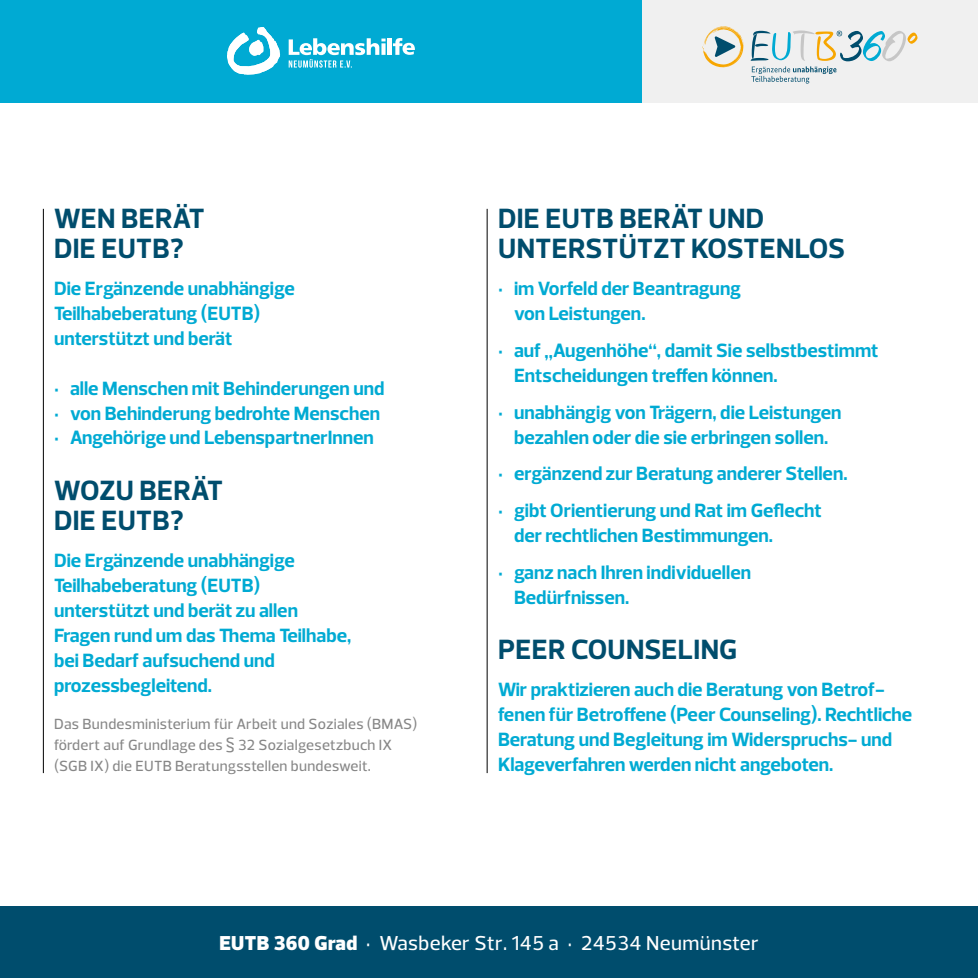
<style>
.page{position:relative;width:978px;height:978px;background:#fff}
.page>*{position:absolute;margin:0;border:0;box-sizing:border-box;transform-origin:0 0}
.t1{font:700 28.35px/30.5px "Prelo";letter-spacing:.015em;color:#004d6d}
.t2{font:500 20.55px "Prelo";letter-spacing:.02em;color:#fff}
.t3{font:700 19.5px/24.9px "Prelo";color:#00aad3}
.t4{font:500 15px/21px "Prelo";letter-spacing:.02em;color:#878787}
.s1{font-weight:900}
</style>
<div class="page">
<div style="left:0;top:907px;width:978px;height:71px;background:#004d6d"></div>
<div style="left:0;top:0;width:642px;height:102px;background:#00aad3"></div>
<div style="left:642px;top:0;width:336px;height:102px;background:#f0f0f0"></div>
<hr style="left:43px;top:209px;width:1px;height:564px;background:#000">
<hr style="left:487px;top:209px;width:1px;height:564px;background:#000">
<svg style="left:702px;top:26px;width:42px;height:42px"></svg>
<svg style="left:751px;top:31px;width:166px;height:53px"></svg>
<svg style="left:227px;top:27px;width:54px;height:48px"></svg>
<hr style="left:388px;top:38px;width:4px;height:17px;background:#fff">
<svg style="left:393px;top:38px;width:22px;height:17px"></svg>
<svg style="left:289px;top:38px;width:97px;height:30px"></svg>
<h1 class="t1" style="left:54px;top:203px;width:152px">WEN BERÄT<br>DIE EUTB?</h1>
<p class="t3" style="left:54px;top:276px;width:242px">Die Ergänzende unabhängige<br>Teilhabeberatung (EUTB) unterstützt und berät</p>
<p class="t3" style="left:54px;top:376px;width:332px">• alle Menschen mit Behinderungen und</p>
<p class="t3" style="left:54px;top:401px;width:328px">• von Behinderung bedrohte Menschen</p>
<p class="t3" style="left:54px;top:426px;width:321px">• Angehörige und LebenspartnerInnen</p>
<h1 class="t1" style="left:54px;top:475px;width:170px">WOZU BERÄT<br>DIE EUTB?</h1>
<p class="t3" style="left:54px;top:548px;width:299px">Die Ergänzende unabhängige<br>Teilhabeberatung (EUTB) unterstützt und berät zu allen<br>Fragen rund um das Thema Teilhabe, bei Bedarf aufsuchend und prozessbegleitend.</p>
<p class="t4" style="left:54px;top:713px;width:365px">Das Bundesministerium für Arbeit und Soziales (BMAS) fördert auf Grundlage des § 32 Sozialgesetzbuch IX (SGB IX) die EUTB Beratungsstellen bundesweit.</p>
<h1 class="t1" style="left:498px;top:203px;width:349px">DIE EUTB BERÄT UND<br>UNTERSTÜTZT KOSTENLOS</h1>
<p class="t3" style="left:514px;top:276px;width:228px;text-indent:-16px">• im Vorfeld der Beantragung von Leistungen.</p>
<p class="t3" style="left:514px;top:338px;width:366px;text-indent:-16px">• auf „Augenhöhe“, damit Sie selbstbestimmt<br>Entscheidungen treffen können.</p>
<p class="t3" style="left:498px;top:400px;width:345px;text-align:center">• unabhängig von Trägern, die Leistungen bezahlen oder die sie erbringen sollen.</p>
<p class="t3" style="left:498px;top:462px;width:351px">• ergänzend zur Beratung anderer Stellen.</p>
<p class="t3" style="left:514px;top:498px;width:309px;text-indent:-16px">• gibt Orientierung und Rat im Geflecht der rechtlichen Bestimmungen.</p>
<p class="t3" style="left:514px;top:560px;width:239px;text-indent:-16px">• ganz nach Ihren individuellen<br>Bedürfnissen.</p>
<h1 class="t1" style="left:498px;top:635px;width:241px">PEER COUNSELING</h1>
<p class="t3" style="left:498px;top:677px;width:416px">Wir praktizieren auch die Beratung von Betrof&shy;fenen für Betroffene (Peer Counseling). Rechtliche Beratung und Begleitung im Widerspruchs- und Klageverfahren werden nicht angeboten.</p>
<p class="t2" style="left:219px;top:930px;width:541px"><span class="s1">EUTB 360 Grad</span> • Wasbeker Str. 145 a • 24534 Neumünster</p>
</div>
